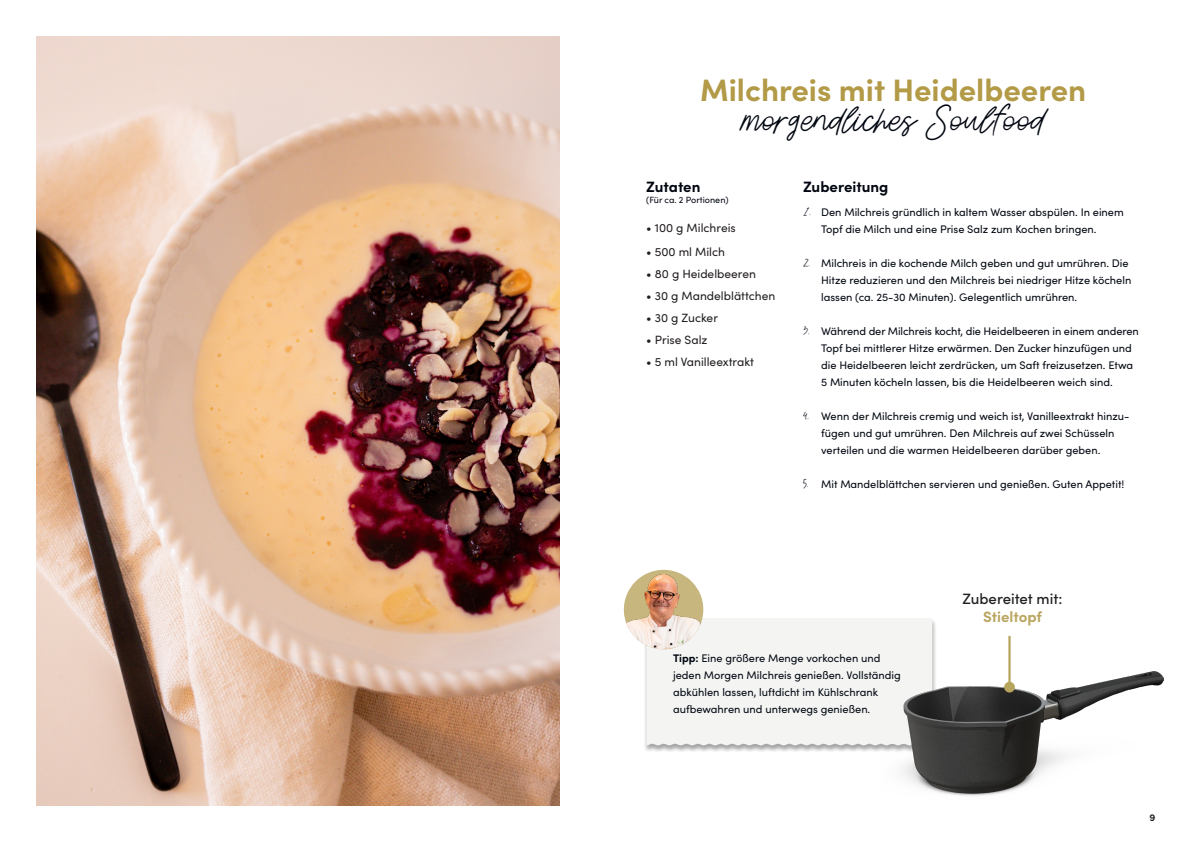
<style>
.page{position:relative;width:1191px;height:842px;background:#fff}
.page>*{position:absolute;margin:0;border:0;box-sizing:border-box;transform-origin:0 0}
.t1{font:700 31px "Sofia Pro";color:#b29a47}
.t2{font:31px "Aesthetik Script";color:#000610}
.t3{font:700 15px "Sofia Pro";color:#000610}
.t4{font:500 15px "Sofia Pro";color:#231f20}
.t5{font:700 15px "Sofia Pro";color:#baa660}
.t6{font:12px "Sofia Pro";color:#231f20}
.t7{font:11px/17px "Sofia Pro";color:#000610}
.t8{font:700 10px "Sofia Pro";color:#231f20}
.t9{font:9px "Sofia Pro";color:#000610}
.s1{font-family:"Aesthetik Script"}
.s2{font-weight:700}
</style>
<div class="page">
<img style="left:36px;top:36px;width:523px;height:770px">
<div style="left:643px;top:618px;width:294px;height:135px;background:#231f20;opacity:.41"></div>
<div style="left:646px;top:618px;width:286px;height:128px;background:#f4f5f3"></div>
<img style="left:624px;top:574px;width:79px;height:75px">
<img style="left:881px;top:671px;width:282px;height:125px">
<hr style="left:1008px;top:636px;width:2px;height:51px;background:#b7a55d">
<div style="left:1004px;top:682px;width:11px;height:10px;background:#b7a55d;border-radius:50%"></div>
<p class="t1" style="left:700px;top:66px;width:387px">Milchreis mit Heidelbeeren</p>
<p class="t2" style="left:742px;top:103px;width:305px">morgendliches Soulfood</p>
<p class="t3" style="left:646px;top:175px;width:56px">Zutaten</p>
<p class="t9" style="left:646px;top:193px;width:84px">(Für ca. 2 Portionen)</p>
<p class="t6" style="left:646px;top:219px;width:91px">• 100 g Milchreis</p>
<p class="t6" style="left:646px;top:243px;width:80px">• 500 ml Milch</p>
<p class="t6" style="left:646px;top:265px;width:111px">• 80 g Heidelbeeren</p>
<p class="t6" style="left:646px;top:287px;width:131px">• 30 g Mandelblättchen</p>
<p class="t6" style="left:646px;top:309px;width:73px">• 30 g Zucker</p>
<p class="t6" style="left:646px;top:331px;width:63px">• Prise Salz</p>
<p class="t6" style="left:646px;top:353px;width:109px">• 5 ml Vanilleextrakt</p>
<p class="t3" style="left:803px;top:175px;width:87px">Zubereitung</p>
<p class="t7" style="left:821px;top:203px;width:304px;text-indent:-18px"><span class="s1">1.</span> Den Milchreis gründlich in kaltem Wasser abspülen. In einem<br>Topf die Milch und eine Prise Salz zum Kochen bringen.</p>
<p class="t7" style="left:821px;top:254px;width:312px;text-indent:-18px"><span class="s1">2.</span> Milchreis in die kochende Milch geben und gut umrühren. Die<br>Hitze reduzieren und den Milchreis bei niedriger Hitze köcheln lassen (ca. 25-30 Minuten). Gelegentlich umrühren.</p>
<p class="t7" style="left:821px;top:322px;width:319px;text-indent:-18px"><span class="s1">3.</span> Während der Milchreis kocht, die Heidelbeeren in einem anderen<br>Topf bei mittlerer Hitze erwärmen. Den Zucker hinzufügen und die Heidelbeeren leicht zerdrücken, um Saft freizusetzen. Etwa</p>
<p class="t7" style="left:821px;top:373px;width:293px">5 Minuten köcheln lassen, bis die Heidelbeeren weich sind.</p>
<p class="t7" style="left:803px;top:407px;width:328px"><span class="s1">4.</span> Wenn der Milchreis cremig und weich ist, Vanilleextrakt hinzu-</p>
<p class="t7" style="left:821px;top:424px;width:295px">fügen und gut umrühren. Den Milchreis auf zwei Schüsseln</p>
<p class="t7" style="left:821px;top:441px;width:281px">verteilen und die warmen Heidelbeeren darüber geben.</p>
<p class="t7" style="left:803px;top:475px;width:323px"><span class="s1">5.</span> Mit Mandelblättchen servieren und genießen. Guten Appetit!</p>
<p class="t7" style="left:673px;top:649px;width:229px"><span class="s2">Tipp:</span> Eine größere Menge vorkochen und jeden Morgen Milchreis genießen. Vollständig abkühlen lassen, luftdicht im Kühlschrank</p>
<p class="t7" style="left:673px;top:700px;width:199px">aufbewahren und unterwegs genießen.</p>
<p class="t4" style="left:962px;top:588px;width:101px">Zubereitet mit:</p>
<p class="t5" style="left:983px;top:605px;width:60px">Stieltopf</p>
<p class="t8" style="left:1149px;top:810px;width:7px">9</p>
</div>
